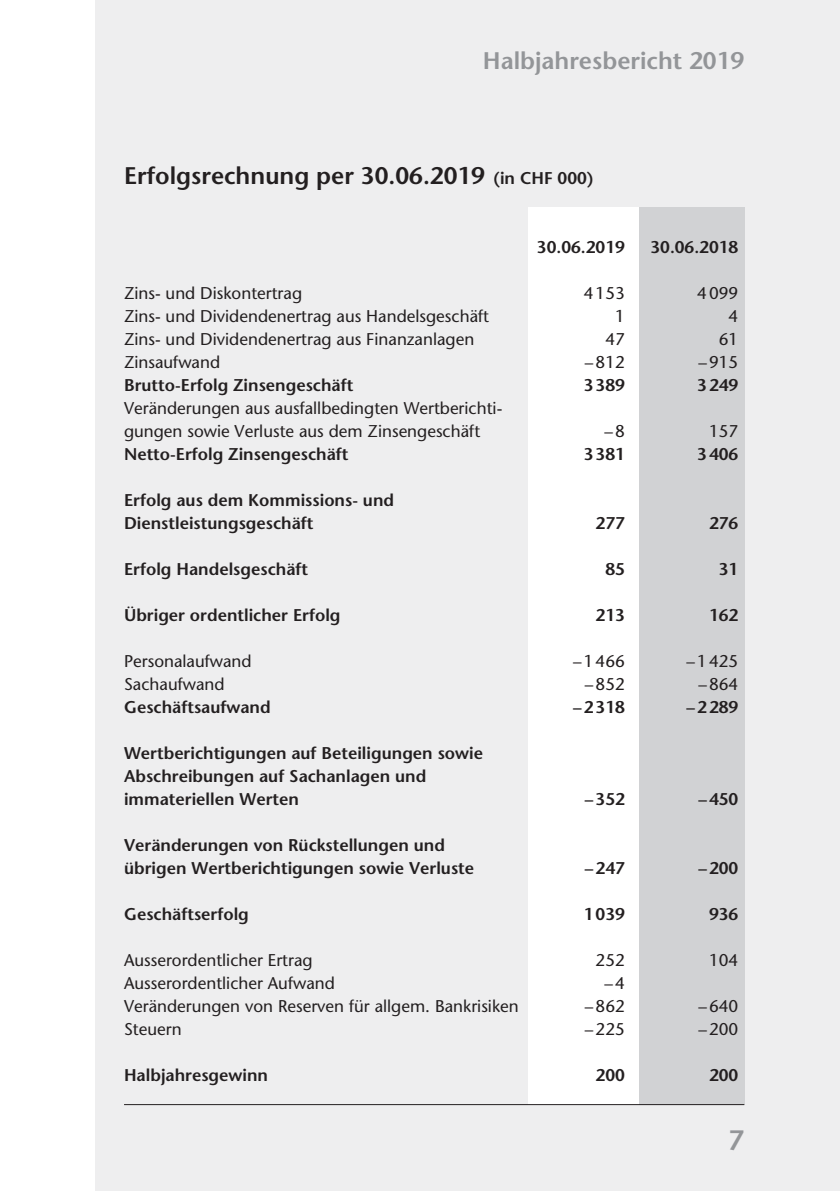
<style>
.page{position:relative;width:840px;height:1191px;background:#fff}
.page>*{position:absolute;margin:0;border:0;box-sizing:border-box;transform-origin:0 0}
.t1{font:600 28px "Stone Sans Std";color:#939598}
.t2{font:600 24px "Stone Sans Std";color:#231f20}
.t3{font:600 24px "Stone Sans Std";color:#939598}
.t4{font:600 17px/23px "Stone Sans Std";color:#231f20}
.t5{font:500 17px/23px "Stone Sans Std";color:#231f20}
.s1{font-size:17px}
</style>
<div class="page">
<div style="left:96px;top:0;width:743px;height:1191px;background:#eeeeef"></div>
<div style="left:633px;top:207px;width:110px;height:897px;background:#d1d2d4"></div>
<div style="left:528px;top:207px;width:110px;height:897px;background:#fff"></div>
<hr style="left:124px;top:1104px;width:619px;height:1px;background:#231f20">
<h2 class="t3" style="left:482px;top:46px;width:263px">Halbjahresbericht 2019</h2>
<h2 class="t2" style="left:124px;top:161px;width:471px">Erfolgsrechnung per 30.06.2019 <span class="s1">(in CHF 000)</span></h2>
<p class="t4" style="left:536px;top:236px;width:89px">30.06.2019</p>
<p class="t4" style="left:650px;top:236px;width:89px">30.06.2018</p>
<p class="t5" style="left:124px;top:282px;width:179px">Zins- und Diskontertrag</p>
<p class="t5" style="left:583px;top:282px;width:43px">4153</p>
<p class="t5" style="left:696px;top:282px;width:43px">4099</p>
<p class="t5" style="left:124px;top:305px;width:366px">Zins- und Dividendenertrag aus Handelsgeschäft</p>
<p class="t5" style="left:614px;top:305px;width:11px">1</p>
<p class="t5" style="left:728px;top:305px;width:11px">4</p>
<p class="t5" style="left:124px;top:328px;width:351px">Zins- und Dividendenertrag aus Finanzanlagen</p>
<p class="t5" style="left:605px;top:328px;width:21px">47</p>
<p class="t5" style="left:718px;top:328px;width:21px">61</p>
<p class="t5" style="left:124px;top:351px;width:98px">Zinsaufwand</p>
<p class="t5" style="left:584px;top:351px;width:41px">–812</p>
<p class="t5" style="left:698px;top:351px;width:41px">–915</p>
<p class="t4" style="left:124px;top:374px;width:231px">Brutto-Erfolg Zinsengeschäft</p>
<p class="t4" style="left:583px;top:374px;width:43px">3389</p>
<p class="t4" style="left:696px;top:374px;width:43px">3249</p>
<p class="t5" style="left:124px;top:397px;width:379px">Veränderungen aus ausfallbedingten Wertberichti&shy;gungen sowie Verluste aus dem Zinsengeschäft</p>
<p class="t5" style="left:604px;top:420px;width:22px">–8</p>
<p class="t5" style="left:708px;top:420px;width:31px">157</p>
<p class="t4" style="left:124px;top:443px;width:226px">Netto-Erfolg Zinsengeschäft</p>
<p class="t4" style="left:583px;top:443px;width:43px">3381</p>
<p class="t4" style="left:696px;top:443px;width:43px">3406</p>
<p class="t4" style="left:124px;top:489px;width:271px">Erfolg aus dem Kommissions- und<br>Dienstleistungsgeschäft</p>
<p class="t4" style="left:595px;top:512px;width:31px">277</p>
<p class="t4" style="left:708px;top:512px;width:31px">276</p>
<p class="t4" style="left:124px;top:558px;width:185px">Erfolg Handelsgeschäft</p>
<p class="t4" style="left:605px;top:558px;width:21px">85</p>
<p class="t4" style="left:718px;top:558px;width:21px">31</p>
<p class="t4" style="left:124px;top:604px;width:218px">Übriger ordentlicher Erfolg</p>
<p class="t4" style="left:595px;top:604px;width:31px">213</p>
<p class="t4" style="left:708px;top:604px;width:31px">162</p>
<p class="t5" style="left:124px;top:650px;width:129px">Personalaufwand</p>
<p class="t5" style="left:572px;top:650px;width:53px">–1466</p>
<p class="t5" style="left:686px;top:650px;width:53px">–1425</p>
<p class="t5" style="left:124px;top:673px;width:102px">Sachaufwand</p>
<p class="t5" style="left:584px;top:673px;width:41px">–852</p>
<p class="t5" style="left:698px;top:673px;width:41px">–864</p>
<p class="t4" style="left:124px;top:696px;width:148px">Geschäftsaufwand</p>
<p class="t4" style="left:572px;top:696px;width:53px">–2318</p>
<p class="t4" style="left:686px;top:696px;width:53px">–2289</p>
<p class="t4" style="left:124px;top:742px;width:360px">Wertberichtigungen auf Beteiligungen sowie<br>Abschreibungen auf Sachanlagen und immateriellen Werten</p>
<p class="t4" style="left:584px;top:788px;width:41px">–352</p>
<p class="t4" style="left:698px;top:788px;width:41px">–450</p>
<p class="t4" style="left:124px;top:834px;width:351px">Veränderungen von Rückstellungen und übrigen Wertberichtigungen sowie Verluste</p>
<p class="t4" style="left:584px;top:857px;width:41px">–247</p>
<p class="t4" style="left:698px;top:857px;width:41px">–200</p>
<p class="t4" style="left:124px;top:903px;width:126px">Geschäftserfolg</p>
<p class="t4" style="left:583px;top:903px;width:43px">1039</p>
<p class="t4" style="left:708px;top:903px;width:31px">936</p>
<p class="t5" style="left:124px;top:949px;width:190px">Ausserordentlicher Ertrag</p>
<p class="t5" style="left:595px;top:949px;width:31px">252</p>
<p class="t5" style="left:708px;top:949px;width:31px">104</p>
<p class="t5" style="left:124px;top:972px;width:212px">Ausserordentlicher Aufwand</p>
<p class="t5" style="left:604px;top:972px;width:22px">–4</p>
<p class="t5" style="left:124px;top:995px;width:396px">Veränderungen von Reserven für allgem. Bankrisiken</p>
<p class="t5" style="left:584px;top:995px;width:41px">–862</p>
<p class="t5" style="left:698px;top:995px;width:41px">–640</p>
<p class="t5" style="left:124px;top:1018px;width:59px">Steuern</p>
<p class="t5" style="left:584px;top:1018px;width:41px">–225</p>
<p class="t5" style="left:698px;top:1018px;width:41px">–200</p>
<p class="t4" style="left:124px;top:1064px;width:145px">Halbjahresgewinn</p>
<p class="t4" style="left:595px;top:1064px;width:31px">200</p>
<p class="t4" style="left:708px;top:1064px;width:31px">200</p>
<h1 class="t1" style="left:727px;top:1123px;width:18px">7</h1>
</div>
